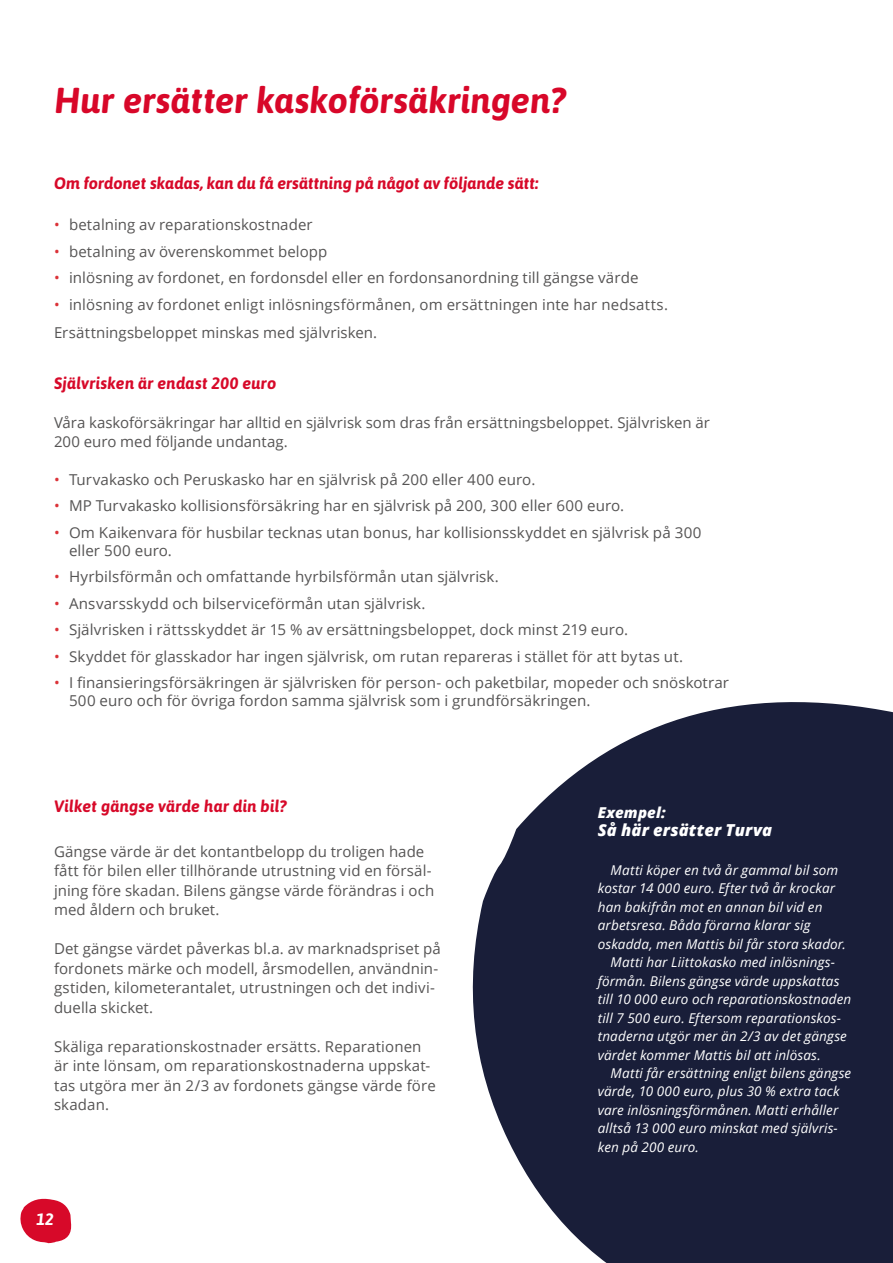
<style>
.page{position:relative;width:893px;height:1263px;background:#fff}
.page>*{position:absolute;margin:0;border:0;box-sizing:border-box;transform-origin:0 0}
.Otsikko_2{font:italic 700 36px "Asap";letter-spacing:.005em;color:#d80729}
.Otsikko__punainen_pi{font:italic 700 16.5px "Asap";letter-spacing:.005em;color:#d70929}
.Leipis_taulukko{font:italic 800 16.5px "Open Sans";letter-spacing:.01em;color:#fff}
.t1{font:italic 700 16.5px "Asap";color:#fff}
.Leipis{font:15px/19.5px "Open Sans";letter-spacing:.005em;color:#555454}
.Leipis-2{font:italic 800 15px "Open Sans";letter-spacing:.015em;color:#fff}
.leipis_esimerkit{font:italic 13.5px/18.5px "Open Sans";letter-spacing:.01em;color:#fff}
.s1{color:#db3238}
</style>
<div class="page">
<svg style="left:472px;top:702px;width:421px;height:561px;background:#363b52"></svg>
<svg style="left:20px;top:1198px;width:52px;height:45px"></svg>
<p class="Otsikko_2" style="left:54px;top:79px;width:513px">Hur ersätter kaskoförsäkringen?</p>
<p class="Otsikko__punainen_pi" style="left:54px;top:174px;width:486px">Om fordonet skadas, kan du få ersättning på något av följande sätt:</p>
<p class="Leipis" style="left:54px;top:215px;width:260px"><span class="s1">•</span> betalning av reparationskostnader</p>
<p class="Leipis" style="left:54px;top:241px;width:275px"><span class="s1">•</span> betalning av överenskommet belopp</p>
<p class="Leipis" style="left:54px;top:268px;width:586px"><span class="s1">•</span> inlösning av fordonet, en fordonsdel eller en fordonsanordning till gängse värde</p>
<p class="Leipis" style="left:54px;top:294px;width:616px"><span class="s1">•</span> inlösning av fordonet enligt inlösningsförmånen, om ersättningen inte har nedsatts.</p>
<p class="Leipis" style="left:54px;top:322px;width:325px">Ersättningsbeloppet minskas med självrisken.</p>
<p class="Otsikko__punainen_pi" style="left:54px;top:374px;width:224px">Självrisken är endast 200 euro</p>
<p class="Leipis" style="left:54px;top:412px;width:657px">Våra kaskoförsäkringar har alltid en självrisk som dras från ersättningsbeloppet. Självrisken är<br>200 euro med följande undantag.</p>
<p class="Leipis" style="left:54px;top:469px;width:483px"><span class="s1">•</span> Turvakasko och Peruskasko har en självrisk på 200 eller 400 euro.</p>
<p class="Leipis" style="left:54px;top:495px;width:572px"><span class="s1">•</span> MP Turvakasko kollisionsförsäkring har en självrisk på 200, 300 eller 600 euro.</p>
<p class="Leipis" style="left:69px;top:523px;width:634px;line-height:18px;text-indent:-15px"><span class="s1">•</span> Om Kaikenvara för husbilar tecknas utan bonus, har kollisionsskyddet en självrisk på 300 eller 500 euro.</p>
<p class="Leipis" style="left:54px;top:566px;width:446px"><span class="s1">•</span> Hyrbilsförmån och omfattande hyrbilsförmån utan självrisk.</p>
<p class="Leipis" style="left:54px;top:593px;width:373px"><span class="s1">•</span> Ansvarsskydd och bilserviceförmån utan självrisk.</p>
<p class="Leipis" style="left:54px;top:619px;width:576px"><span class="s1">•</span> Självrisken i rättsskyddet är 15 % av ersättningsbeloppet, dock minst 219 euro.</p>
<p class="Leipis" style="left:54px;top:646px;width:631px"><span class="s1">•</span> Skyddet för glasskador har ingen självrisk, om rutan repareras i stället för att bytas ut.</p>
<p class="Leipis" style="left:69px;top:673px;width:661px;line-height:18px;text-indent:-15px"><span class="s1">•</span> I finansieringsförsäkringen är självrisken för person- och paketbilar, mopeder och snöskotrar<br>500 euro och för övriga fordon samma självrisk som i grundförsäkringen.</p>
<p class="Otsikko__punainen_pi" style="left:54px;top:797px;width:234px">Vilket gängse värde har din bil?</p>
<p class="Leipis" style="left:54px;top:841px;width:382px">Gängse värde är det kontantbelopp du troligen hade fått för bilen eller tillhörande utrustning vid en försäl&shy;jning före skadan. Bilens gängse värde förändras i och med åldern och bruket.</p>
<p class="Leipis" style="left:54px;top:938px;width:388px">Det gängse värdet påverkas bl.a. av marknadspriset på fordonets märke och modell, årsmodellen, användnin&shy;gstiden, kilometerantalet, utrustningen och det indivi&shy;duella skicket.</p>
<p class="Leipis" style="left:54px;top:1036px;width:383px">Skäliga reparationskostnader ersätts. Reparationen är inte lönsam, om reparationskostnaderna uppskat&shy;tas utgöra mer än 2/3 av fordonets gängse värde före skadan.</p>
<p class="t1" style="left:36px;top:1209px;width:19px">12</p>
<p class="Leipis-2" style="left:598px;top:801px;width:69px">Exempel:</p>
<p class="Leipis_taulukko" style="left:598px;top:817px;width:176px">Så här ersätter Turva</p>
<p class="leipis_esimerkit" style="left:598px;top:860px;width:250px;text-indent:13px">Matti köper en två år gammal bil som kostar 14 000 euro. Efter två år krockar han bakifrån mot en annan bil vid en arbetsresa. Båda förarna klarar sig oskadda, men Mattis bil får stora skador.</p>
<p class="leipis_esimerkit" style="left:598px;top:953px;width:255px;text-indent:13px">Matti har Liittokasko med inlösnings&shy;förmån. Bilens gängse värde uppskattas till 10 000 euro och reparationskostnaden till 7 500 euro. Eftersom reparationskos&shy;tnaderna utgör mer än 2/3 av det gängse värdet kommer Mattis bil att inlösas.</p>
<p class="leipis_esimerkit" style="left:598px;top:1063px;width:255px;text-indent:13px">Matti får ersättning enligt bilens gängse värde, 10 000 euro, plus 30 % extra tack vare inlösningsförmånen. Matti erhåller alltså 13 000 euro minskat med självris&shy;ken på 200 euro.</p>
</div>
